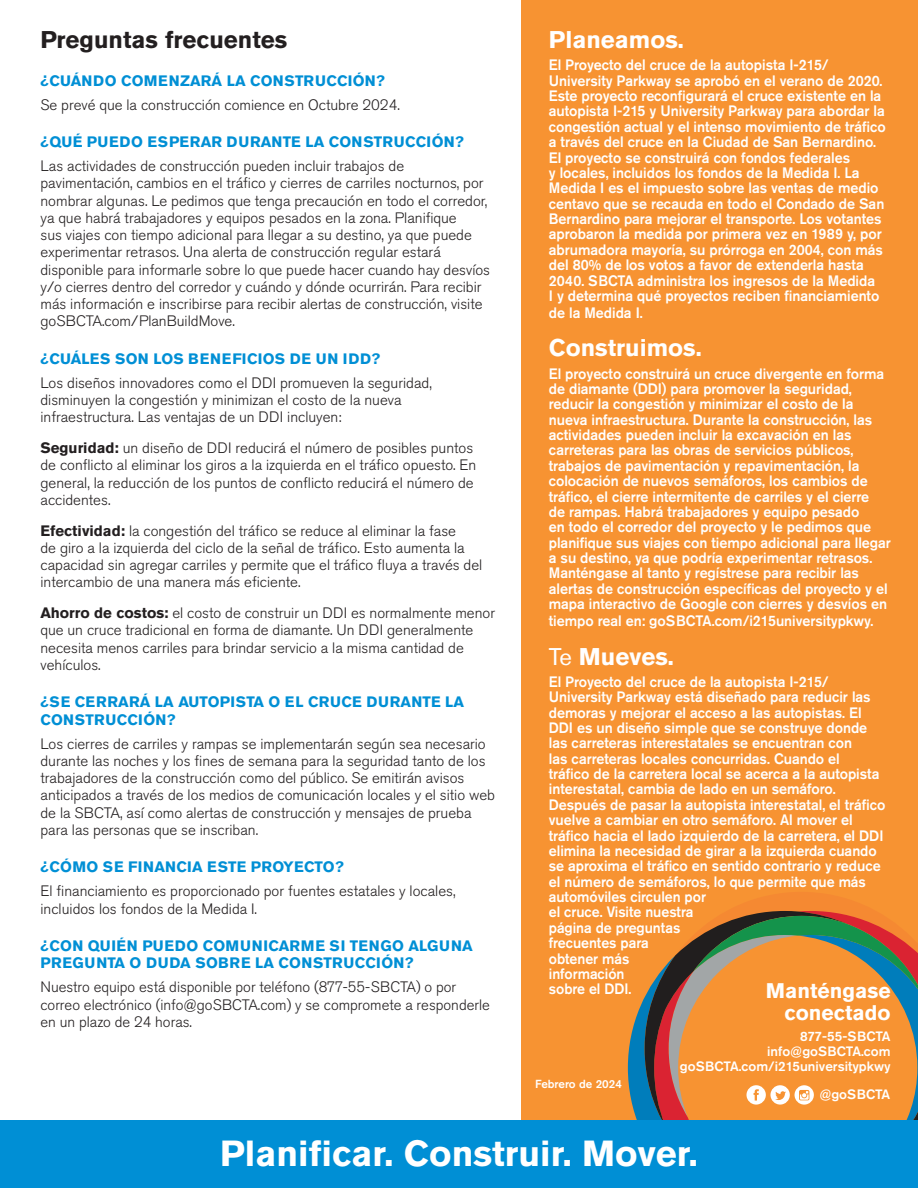
<style>
.page{position:relative;width:918px;height:1188px;background:#fff}
.page>*{position:absolute;margin:0;border:0;box-sizing:border-box;transform-origin:0 0}
.t1{font:700 36px "Akzidenz Grotesk Pro";color:#fff}
.t2{font:700 24px "Akzidenz Grotesk Pro";color:#fff}
.t3{font:700 24px "Akzidenz Grotesk Pro";color:#231f20}
.t4{font:700 21px/22.5px "Akzidenz Grotesk Pro";color:#fff;text-align:right}
.t5{font:500 15px/15.3px "Akzidenz Grotesk Pro";letter-spacing:-.005em;color:#fff;scale:.95 1}
.t6{font:300 15px/17.2px "Akzidenz Grotesk Pro";color:#231f20}
.t7{font:700 15px/17.2px "Akzidenz Grotesk Pro";letter-spacing:.01em;color:#008fd5}
.t8{font:700 15px/17.2px "Akzidenz Grotesk Pro";letter-spacing:.03em;color:#008fd5}
.t9{font:500 13.5px "Akzidenz Grotesk Pro";color:#fff}
.t10{font:500 13.5px "Akzidenz Grotesk Pro";letter-spacing:-.02em;color:#fff}
.t11{font:500 11.7px "Akzidenz Grotesk Pro";color:#fff}
.s1{font-weight:700}
.s2{font-weight:400}
</style>
<div class="page">
<div style="left:522px;top:0;width:396px;height:1174px;background:#f79332"></div>
<svg style="left:628px;top:911px;width:290px;height:209px"></svg>
<div style="left:0;top:1120px;width:918px;height:68px;background:#008fd5"></div>
<p class="t3" style="left:40px;top:24px;width:248px">Preguntas frecuentes</p>
<p class="t7" style="left:40px;top:72px;width:346px">¿CUÁNDO COMENZARÁ LA CONSTRUCCIÓN?</p>
<p class="t6" style="left:40px;top:96px;width:361px">Se prevé que la construcción comience en Octubre 2024.</p>
<p class="t7" style="left:40px;top:133px;width:425px">¿QUÉ PUEDO ESPERAR DURANTE LA CONSTRUCCIÓN?</p>
<p class="t6" style="left:40px;top:157px;width:451px">Las actividades de construcción pueden incluir trabajos de pavimentación, cambios en el tráfico y cierres de carriles nocturnos, por nombrar algunas. Le pedimos que tenga precaución en todo el corredor, ya que habrá trabajadores y equipos pesados en la zona. Planifique<br>sus viajes con tiempo adicional para llegar a su destino, ya que puede experimentar retrasos. Una alerta de construcción regular estará disponible para informarle sobre lo que puede hacer cuando hay desvíos y/o cierres dentro del corredor y cuándo y dónde ocurrirán. Para recibir más información e inscribirse para recibir alertas de construcción, visite goSBCTA.com/PlanBuildMove.</p>
<p class="t8" style="left:40px;top:350px;width:341px">¿CUÁLES SON LOS BENEFICIOS DE UN IDD?</p>
<p class="t6" style="left:40px;top:374px;width:393px">Los diseños innovadores como el DDI promueven la seguridad, disminuyen la congestión y minimizan el costo de la nueva infraestructura. Las ventajas de un DDI incluyen:</p>
<p class="t6" style="left:40px;top:439px;width:437px"><span class="s1">Seguridad:</span> un diseño de DDI reducirá el número de posibles puntos de conflicto al eliminar los giros a la izquierda en el tráfico opuesto. En general, la reducción de los puntos de conflicto reducirá el número de accidentes.</p>
<p class="t6" style="left:40px;top:522px;width:443px"><span class="s1">Efectividad:</span> la congestión del tráfico se reduce al eliminar la fase<br>de giro a la izquierda del ciclo de la señal de tráfico. Esto aumenta la capacidad sin agregar carriles y permite que el tráfico fluya a través del intercambio de una manera más eficiente.</p>
<p class="t6" style="left:40px;top:604px;width:456px"><span class="s1">Ahorro de costos:</span> el costo de construir un DDI es normalmente menor que un cruce tradicional en forma de diamante. Un DDI generalmente necesita menos carriles para brindar servicio a la misma cantidad de vehículos.</p>
<p class="t7" style="left:40px;top:693px;width:425px">¿SE CERRARÁ LA AUTOPISTA O EL CRUCE DURANTE LA<br>CONSTRUCCIÓN?</p>
<p class="t6" style="left:40px;top:735px;width:456px">Los cierres de carriles y rampas se implementarán según sea necesario durante las noches y los fines de semana para la seguridad tanto de los trabajadores de la construcción como del público. Se emitirán avisos anticipados a través de los medios de comunicación locales y el sitio web de la SBCTA, así como alertas de construcción y mensajes de prueba para las personas que se inscriban.</p>
<p class="t7" style="left:40px;top:858px;width:305px">¿CÓMO SE FINANCIA ESTE PROYECTO?</p>
<p class="t6" style="left:40px;top:883px;width:417px">El financiamiento es proporcionado por fuentes estatales y locales, incluidos los fondos de la Medida I.</p>
<p class="t8" style="left:40px;top:937px;width:434px">¿CON QUIÉN PUEDO COMUNICARME SI TENGO ALGUNA<br>PREGUNTA O DUDA SOBRE LA CONSTRUCCIÓN?</p>
<p class="t6" style="left:40px;top:979px;width:451px">Nuestro equipo está disponible por teléfono (877-55-SBCTA) o por correo electrónico (info@goSBCTA.com) y se compromete a responderle en un plazo de 24 horas.</p>
<p class="t2" style="left:549px;top:24px;width:136px">Planeamos.</p>
<p class="t5" style="left:549px;top:57px;width:356px">El Proyecto del cruce de la autopista I-215/ University Parkway se aprobó en el verano de 2020.<br>Este proyecto reconfigurará el cruce existente en la autopista I-215 y University Parkway para abordar la congestión actual y el intenso movimiento de tráfico a través del cruce en la Ciudad de San Bernardino.<br>El proyecto se construirá con fondos federales<br>y locales, incluidos los fondos de la Medida I. La Medida I es el impuesto sobre las ventas de medio centavo que se recauda en todo el Condado de San Bernardino para mejorar el transporte. Los votantes aprobaron la medida por primera vez en 1989 y, por abrumadora mayoría, su prórroga en 2004, con más del 80% de los votos a favor de extenderla hasta 2040. SBCTA administra los ingresos de la Medida<br>I y determina qué proyectos reciben financiamiento</p>
<p class="t5" style="left:549px;top:305px;width:100px">de la Medida I.</p>
<p class="t2" style="left:549px;top:332px;width:154px">Construimos.</p>
<p class="t5" style="left:549px;top:365px;width:362px">El proyecto construirá un cruce divergente en forma de diamante (DDI) para promover la seguridad, reducir la congestión y minimizar el costo de la nueva infraestructura. Durante la construcción, las actividades pueden incluir la excavación en las carreteras para las obras de servicios públicos, trabajos de pavimentación y repavimentación, la colocación de nuevos semáforos, los cambios de tráfico, el cierre intermitente de carriles y el cierre<br>de rampas. Habrá trabajadores y equipo pesado<br>en todo el corredor del proyecto y le pedimos que planifique sus viajes con tiempo adicional para llegar a su destino, ya que podría experimentar retrasos.<br>Manténgase al tanto y regístrese para recibir las alertas de construcción específicas del proyecto y el mapa interactivo de Google con cierres y desvíos en</p>
<p class="t5" style="left:549px;top:613px;width:343px">tiempo real en: goSBCTA.com/i215universitypkwy.</p>
<p class="t2" style="left:549px;top:641px;width:127px"><span class="s2">Te</span> Mueves.</p>
<p class="t5" style="left:549px;top:674px;width:356px">El Proyecto del cruce de la autopista I-215/ University Parkway está diseñado para reducir las demoras y mejorar el acceso a las autopistas. El DDI es un diseño simple que se construye donde las carreteras interestatales se encuentran con<br>las carreteras locales concurridas. Cuando el<br>tráfico de la carretera local se acerca a la autopista interestatal, cambia de lado en un semáforo.<br>Después de pasar la autopista interestatal, el tráfico vuelve a cambiar en otro semáforo. Al mover el tráfico hacia el lado izquierdo de la carretera, el DDI elimina la necesidad de girar a la izquierda cuando se aproxima el tráfico en sentido contrario y reduce el número de semáforos, lo que permite que más automóviles circulen por<br>el cruce. Visite nuestra<br>página de preguntas<br>frecuentes para<br>obtener más<br>información<br>sobre el DDI.</p>
<p class="t4" style="left:766px;top:979px;width:126px">Manténgase conectado</p>
<p class="t11" style="left:535px;top:1076px;width:88px">Febrero de 2024</p>
<p class="t10" style="left:800px;top:1027px;width:92px">877-55-SBCTA</p>
<p class="t9" style="left:767px;top:1042px;width:125px">info@goSBCTA.com</p>
<p class="t9" style="left:680px;top:1057px;width:212px">goSBCTA.com/i215universitypkwy</p>
<p class="t9" style="left:819px;top:1086px;width:72px">@goSBCTA</p>
<p class="t1" style="left:220px;top:1130px;width:479px">Planificar. Construir. Mover.</p>
</div>
